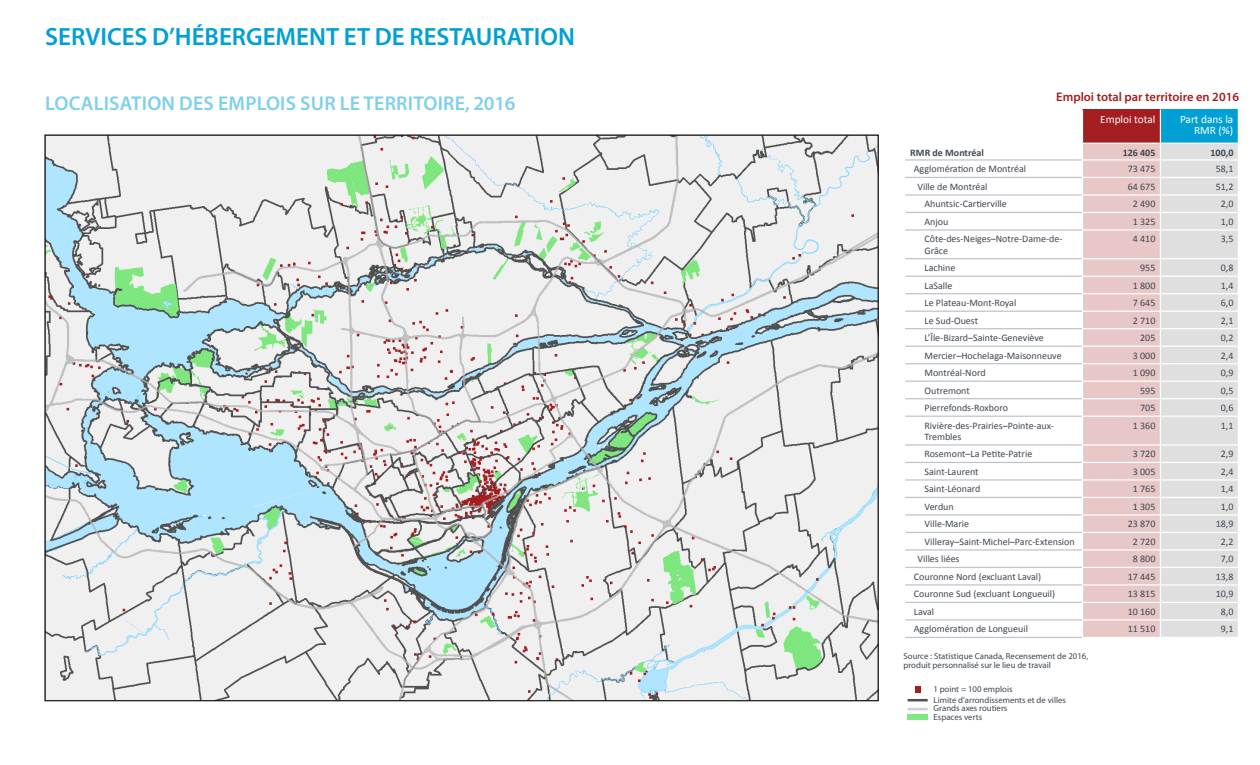
<style>
.page{position:relative;width:1260px;height:765px;background:#fff}
.page>*{position:absolute;margin:0;border:0;box-sizing:border-box;transform-origin:0 0}
.Titre_1{font:600 25px "Myriad Pro";color:#00a0d4}
.t1{font:600 20px "Myriad Pro";letter-spacing:.01em;color:#80d0ea}
.Titres_de_tableaux_e{font:600 12.5px "Myriad Pro";color:#a21e21}
.t2{font:11.25px/11.2px "Calibri";color:#fff;text-align:right}
.t3{font:10px/11.2px "Calibri";color:#3e4651}
.t4{font:700 10px "Calibri";color:#3e4651}
.Source{font:8.75px/8.8px "Myriad Pro";color:#3e4651}
</style>
<div class="page">
<hr style="left:908px;top:708px;width:20px;height:2px;background:#d0d0d0">
<hr style="left:908px;top:699px;width:20px;height:2px;background:#505050">
<svg style="left:915px;top:686px;width:5px;height:6px"></svg>
<div style="left:908px;top:714px;width:20px;height:6px;background:#81e781"></div>
<img style="left:46px;top:136px;width:831px;height:563px">
<div style="left:1082px;top:110px;width:78px;height:33px;background:#a21e21"></div>
<div style="left:1160px;top:110px;width:78px;height:33px;background:#00a0d4"></div>
<hr style="left:1082px;top:110px;width:1px;height:33px;background:#fff">
<hr style="left:1160px;top:110px;width:1px;height:33px;background:#fff">
<svg style="left:1083px;top:144px;width:155px;height:493px"></svg>
<hr style="left:905px;top:159px;width:177px;height:2px;background:#c2c3c6">
<hr style="left:905px;top:177px;width:177px;height:1px;background:#c2c3c6">
<hr style="left:905px;top:194px;width:177px;height:2px;background:#c2c3c6">
<hr style="left:905px;top:212px;width:177px;height:1px;background:#c2c3c6">
<hr style="left:905px;top:229px;width:177px;height:2px;background:#c2c3c6">
<hr style="left:905px;top:258px;width:177px;height:1px;background:#c2c3c6">
<hr style="left:905px;top:276px;width:177px;height:1px;background:#c2c3c6">
<hr style="left:905px;top:293px;width:177px;height:1px;background:#c2c3c6">
<hr style="left:905px;top:311px;width:177px;height:1px;background:#c2c3c6">
<hr style="left:905px;top:328px;width:177px;height:1px;background:#c2c3c6">
<hr style="left:905px;top:346px;width:177px;height:1px;background:#c2c3c6">
<hr style="left:905px;top:363px;width:177px;height:1px;background:#c2c3c6">
<hr style="left:905px;top:381px;width:177px;height:1px;background:#c2c3c6">
<hr style="left:905px;top:398px;width:177px;height:1px;background:#c2c3c6">
<hr style="left:905px;top:416px;width:177px;height:1px;background:#c2c3c6">
<hr style="left:905px;top:444px;width:177px;height:2px;background:#c2c3c6">
<hr style="left:905px;top:462px;width:177px;height:1px;background:#c2c3c6">
<hr style="left:905px;top:479px;width:177px;height:2px;background:#c2c3c6">
<hr style="left:905px;top:497px;width:177px;height:1px;background:#c2c3c6">
<hr style="left:905px;top:514px;width:177px;height:2px;background:#c2c3c6">
<hr style="left:905px;top:532px;width:177px;height:1px;background:#c2c3c6">
<hr style="left:905px;top:549px;width:177px;height:2px;background:#c2c3c6">
<hr style="left:905px;top:567px;width:177px;height:1px;background:#c2c3c6">
<hr style="left:905px;top:584px;width:177px;height:2px;background:#c2c3c6">
<hr style="left:905px;top:602px;width:177px;height:1px;background:#c2c3c6">
<hr style="left:905px;top:619px;width:177px;height:2px;background:#c2c3c6">
<hr style="left:905px;top:637px;width:177px;height:1px;background:#c2c3c6">
<p class="Titre_1" style="left:45px;top:21px;width:531px">SERVICES D’HÉBERGEMENT ET DE RESTAURATION</p>
<h2 class="t1" style="left:45px;top:90px;width:472px">LOCALISATION DES EMPLOIS SUR LE TERRITOIRE, 2016</h2>
<p class="Titres_de_tableaux_e" style="left:1056px;top:89px;width:184px">Emploi total par territoire en 2016</p>
<p class="t2" style="left:1100px;top:114px;width:57px">Emploi total</p>
<p class="t2" style="left:1180px;top:114px;width:55px">Part dans la<br>RMR (%)</p>
<p class="t4" style="left:910px;top:146px;width:75px">RMR de Montréal</p>
<p class="t4" style="left:1123px;top:146px;width:34px">126 405</p>
<p class="t4" style="left:1211px;top:146px;width:24px">100,0</p>
<p class="t3" style="left:914px;top:164px;width:114px">Agglomération de Montréal</p>
<p class="t3" style="left:1128px;top:164px;width:29px">73 475</p>
<p class="t3" style="left:1216px;top:164px;width:19px">58,1</p>
<p class="t3" style="left:917px;top:181px;width:72px">Ville de Montréal</p>
<p class="t3" style="left:1128px;top:181px;width:29px">64 675</p>
<p class="t3" style="left:1216px;top:181px;width:19px">51,2</p>
<p class="t3" style="left:925px;top:199px;width:84px">Ahuntsic-Cartierville</p>
<p class="t3" style="left:1133px;top:199px;width:24px">2 490</p>
<p class="t3" style="left:1221px;top:199px;width:14px">2,0</p>
<p class="t3" style="left:925px;top:216px;width:25px">Anjou</p>
<p class="t3" style="left:1133px;top:216px;width:24px">1 325</p>
<p class="t3" style="left:1221px;top:216px;width:14px">1,0</p>
<p class="t3" style="left:925px;top:234px;width:140px">Côte-des-Neiges–Notre-Dame-de-<br>Grâce</p>
<p class="t3" style="left:1133px;top:234px;width:24px">4 410</p>
<p class="t3" style="left:1221px;top:234px;width:14px">3,5</p>
<p class="t3" style="left:925px;top:262px;width:32px">Lachine</p>
<p class="t3" style="left:1140px;top:262px;width:17px">955</p>
<p class="t3" style="left:1221px;top:262px;width:14px">0,8</p>
<p class="t3" style="left:925px;top:280px;width:29px">LaSalle</p>
<p class="t3" style="left:1133px;top:280px;width:24px">1 800</p>
<p class="t3" style="left:1221px;top:280px;width:14px">1,4</p>
<p class="t3" style="left:925px;top:297px;width:93px">Le Plateau-Mont-Royal</p>
<p class="t3" style="left:1133px;top:297px;width:24px">7 645</p>
<p class="t3" style="left:1221px;top:297px;width:14px">6,0</p>
<p class="t3" style="left:925px;top:315px;width:55px">Le Sud-Ouest</p>
<p class="t3" style="left:1133px;top:315px;width:24px">2 710</p>
<p class="t3" style="left:1221px;top:315px;width:14px">2,1</p>
<p class="t3" style="left:925px;top:332px;width:121px">L’Île-Bizard–Sainte-Geneviève</p>
<p class="t3" style="left:1140px;top:332px;width:17px">205</p>
<p class="t3" style="left:1221px;top:332px;width:14px">0,2</p>
<p class="t3" style="left:925px;top:350px;width:139px">Mercier–Hochelaga-Maisonneuve</p>
<p class="t3" style="left:1133px;top:350px;width:24px">3 000</p>
<p class="t3" style="left:1221px;top:350px;width:14px">2,4</p>
<p class="t3" style="left:925px;top:367px;width:63px">Montréal-Nord</p>
<p class="t3" style="left:1133px;top:367px;width:24px">1 090</p>
<p class="t3" style="left:1221px;top:367px;width:14px">0,9</p>
<p class="t3" style="left:925px;top:385px;width:47px">Outremont</p>
<p class="t3" style="left:1140px;top:385px;width:17px">595</p>
<p class="t3" style="left:1221px;top:385px;width:14px">0,5</p>
<p class="t3" style="left:925px;top:402px;width:85px">Pierrefonds-Roxboro</p>
<p class="t3" style="left:1140px;top:402px;width:17px">705</p>
<p class="t3" style="left:1221px;top:402px;width:14px">0,6</p>
<p class="t3" style="left:925px;top:420px;width:131px">Rivière-des-Prairies–Pointe-aux-<br>Trembles</p>
<p class="t3" style="left:1133px;top:420px;width:24px">1 360</p>
<p class="t3" style="left:1221px;top:420px;width:14px">1,1</p>
<p class="t3" style="left:925px;top:449px;width:109px">Rosemont–La Petite-Patrie</p>
<p class="t3" style="left:1133px;top:449px;width:24px">3 720</p>
<p class="t3" style="left:1221px;top:449px;width:14px">2,9</p>
<p class="t3" style="left:925px;top:466px;width:56px">Saint-Laurent</p>
<p class="t3" style="left:1133px;top:466px;width:24px">3 005</p>
<p class="t3" style="left:1221px;top:466px;width:14px">2,4</p>
<p class="t3" style="left:925px;top:484px;width:58px">Saint-Léonard</p>
<p class="t3" style="left:1133px;top:484px;width:24px">1 765</p>
<p class="t3" style="left:1221px;top:484px;width:14px">1,4</p>
<p class="t3" style="left:925px;top:501px;width:31px">Verdun</p>
<p class="t3" style="left:1133px;top:501px;width:24px">1 305</p>
<p class="t3" style="left:1221px;top:501px;width:14px">1,0</p>
<p class="t3" style="left:925px;top:519px;width:46px">Ville-Marie</p>
<p class="t3" style="left:1128px;top:519px;width:29px">23 870</p>
<p class="t3" style="left:1216px;top:519px;width:19px">18,9</p>
<p class="t3" style="left:925px;top:536px;width:152px">Villeray–Saint-Michel–Parc-Extension</p>
<p class="t3" style="left:1133px;top:536px;width:24px">2 720</p>
<p class="t3" style="left:1221px;top:536px;width:14px">2,2</p>
<p class="t3" style="left:917px;top:554px;width:44px">Villes liées</p>
<p class="t3" style="left:1133px;top:554px;width:24px">8 800</p>
<p class="t3" style="left:1221px;top:554px;width:14px">7,0</p>
<p class="t3" style="left:914px;top:571px;width:129px">Couronne Nord (excluant Laval)</p>
<p class="t3" style="left:1128px;top:571px;width:29px">17 445</p>
<p class="t3" style="left:1216px;top:571px;width:19px">13,8</p>
<p class="t3" style="left:914px;top:589px;width:143px">Couronne Sud (excluant Longueuil)</p>
<p class="t3" style="left:1128px;top:589px;width:29px">13 815</p>
<p class="t3" style="left:1216px;top:589px;width:19px">10,9</p>
<p class="t3" style="left:914px;top:606px;width:22px">Laval</p>
<p class="t3" style="left:1128px;top:606px;width:29px">10 160</p>
<p class="t3" style="left:1221px;top:606px;width:14px">8,0</p>
<p class="t3" style="left:914px;top:624px;width:116px">Agglomération de Longueuil</p>
<p class="t3" style="left:1128px;top:624px;width:29px">11 510</p>
<p class="t3" style="left:1221px;top:624px;width:14px">9,1</p>
<p class="Source" style="left:904px;top:651px;width:186px">Source : Statistique Canada, Recensement de 2016, produit personnalisé sur le lieu de travail</p>
<p class="Source" style="left:934px;top:695px;width:134px">Limite d’arrondissements et de villes<br>Grands axes routiers<br>Espaces verts</p>
<p class="Source" style="left:933px;top:684px;width:81px">1 point = 100 emplois</p>
</div>
